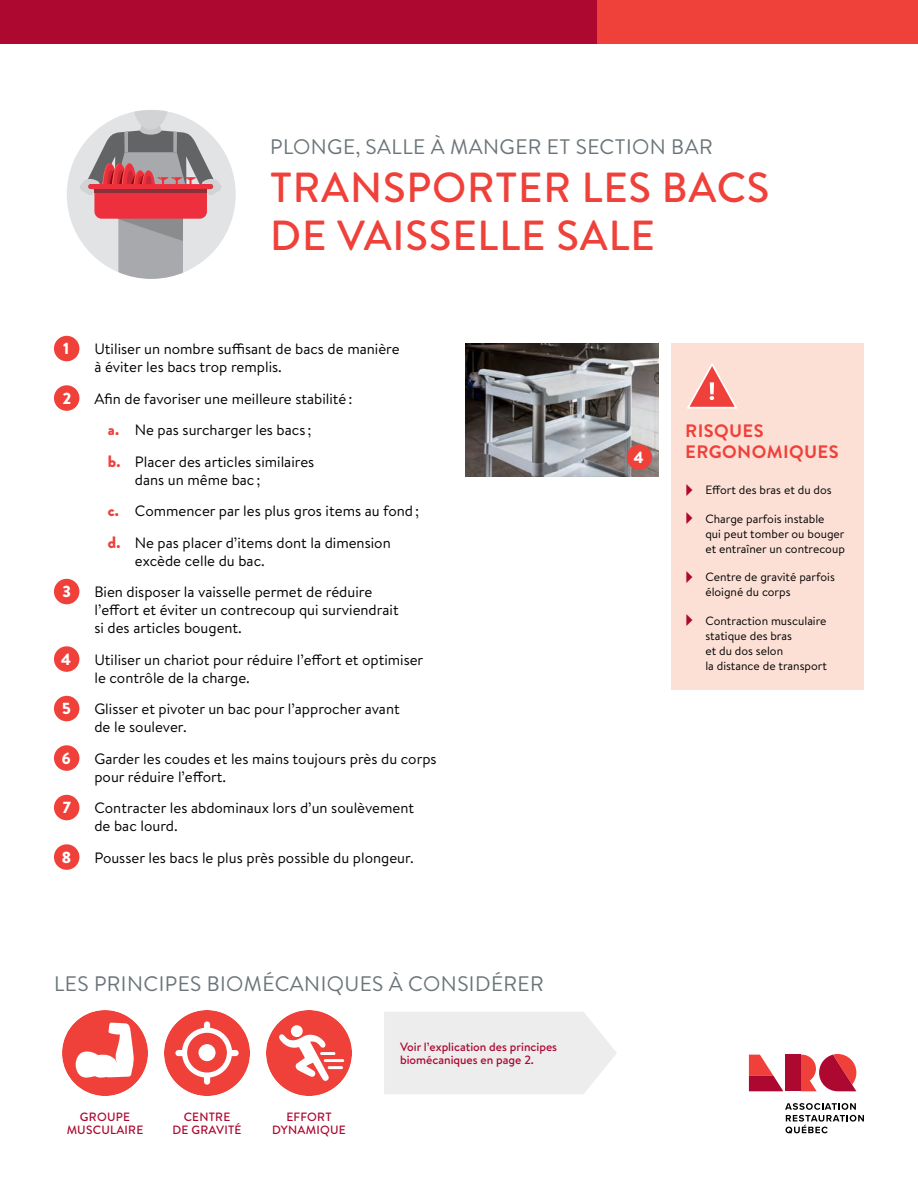
<style>
.page{position:relative;width:918px;height:1188px;background:#fff}
.page>*{position:absolute;margin:0;border:0;box-sizing:border-box;transform-origin:0 0}
.t1{font:500 42px/48px "Brandon Text";letter-spacing:.02em;color:#ef413a}
.t2{font:21px "Brandon Text";letter-spacing:.02em;color:#6b7579}
.t3{font:700 18px/21px "Brandon Grotesque";letter-spacing:.02em;color:#ef413a}
.t4{font:900 16.5px "Brandon Grotesque";color:#fff}
.t5{font:15px/18px "Brandon Text";color:#000}
.t6{font:12px/15px "Brandon Text";color:#000}
.t7{font:500 12px/13.4px "Brandon Text";color:#ad0830}
.t8{font:500 12px/13.4px "Brandon Text";letter-spacing:.02em;color:#ad0830;text-align:center}
.s1{font-family:"Brandon Grotesque";font-weight:900;font-size:16.5px;color:#ef413a}
</style>
<div class="page">
<img style="left:466px;top:344px;width:192px;height:132px">
<svg style="left:62px;top:1010px;width:86px;height:86px"></svg>
<div style="left:164px;top:1010px;width:86px;height:86px;background:#ef413a;border-radius:50%"></div>
<svg style="left:175px;top:1021px;width:64px;height:64px"></svg>
<div style="left:199px;top:1044px;width:17px;height:17px;background:#fff;border-radius:50%"></div>
<div style="left:266px;top:1010px;width:86px;height:86px;background:#ef413a;border-radius:50%"></div>
<svg style="left:279px;top:1025px;width:51px;height:56px"></svg>
<hr style="left:320px;top:1052px;width:15px;height:3px;background:#fff">
<hr style="left:328px;top:1066px;width:15px;height:3px;background:#fff">
<hr style="left:324px;top:1059px;width:20px;height:3px;background:#fff">
<div style="left:54px;top:336px;width:25px;height:25px;background:#ef413a;border-radius:50%"></div>
<div style="left:54px;top:385px;width:25px;height:26px;background:#ef413a;border-radius:50%"></div>
<div style="left:54px;top:579px;width:25px;height:25px;background:#ef413a;border-radius:50%"></div>
<div style="left:54px;top:646px;width:25px;height:26px;background:#ef413a;border-radius:50%"></div>
<div style="left:54px;top:696px;width:25px;height:25px;background:#ef413a;border-radius:50%"></div>
<div style="left:54px;top:745px;width:25px;height:26px;background:#ef413a;border-radius:50%"></div>
<div style="left:54px;top:795px;width:25px;height:25px;background:#ef413a;border-radius:50%"></div>
<div style="left:54px;top:844px;width:25px;height:26px;background:#ef413a;border-radius:50%"></div>
<div style="left:672px;top:344px;width:192px;height:346px;background:#fce0d6"></div>
<div style="left:384px;top:1012px;width:232px;height:82px;background:#ededee"></div>
<div style="left:627px;top:445px;width:25px;height:25px;background:#ef413a;border-radius:50%"></div>
<div style="left:67px;top:110px;width:169px;height:169px;background:#e2e3e4;border-radius:50%"></div>
<div style="left:118px;top:197px;width:65px;height:82px;background:#a7a9ac"></div>
<svg style="left:80px;top:110px;width:142px;height:131px"></svg>
<hr style="left:94px;top:189px;width:113px;height:3px;background:#893038">
<svg style="left:687px;top:363px;width:50px;height:46px"></svg>
<div style="left:0;top:0;width:597px;height:44px;background:#ad0830"></div>
<div style="left:597px;top:0;width:321px;height:44px;background:#ef413a"></div>
<svg style="left:785px;top:1103px;width:79px;height:31px"></svg>
<svg style="left:801px;top:1054px;width:55px;height:37px"></svg>
<div style="left:785px;top:1055px;width:16px;height:36px;background:#ad0830"></div>
<svg style="left:749px;top:1055px;width:34px;height:36px"></svg>
<h2 class="t2" style="left:270px;top:132px;width:444px">PLONGE, SALLE À MANGER ET SECTION BAR</h2>
<h1 class="t1" style="left:270px;top:162px;width:501px">TRANSPORTER LES BACS<br>DE VAISSELLE SALE</h1>
<p class="t4" style="left:63px;top:337px;width:8px">1</p>
<p class="t4" style="left:63px;top:386px;width:10px">2</p>
<p class="t4" style="left:63px;top:580px;width:10px">3</p>
<p class="t4" style="left:61px;top:647px;width:11px">4</p>
<p class="t4" style="left:62px;top:697px;width:10px">5</p>
<p class="t4" style="left:62px;top:746px;width:10px">6</p>
<p class="t4" style="left:63px;top:796px;width:10px">7</p>
<p class="t4" style="left:62px;top:845px;width:11px">8</p>
<p class="t5" style="left:94px;top:340px;width:307px">Utiliser un nombre suffisant de bacs de manière à éviter les bacs trop remplis.</p>
<p class="t5" style="left:108px;top:382px;width:246px;line-height:31.5px;text-indent:-14px">Afin de favoriser une meilleure stabilité: <span class="s1">a.</span> Ne pas surcharger les bacs ;<br><span class="s1">b.</span> Placer des articles similaires</p>
<p class="t5" style="left:108px;top:463px;width:313px;line-height:31.5px;text-indent:27px">dans un même bac ;<br><span class="s1">c.</span> Commencer par les plus gros items au fond; <span class="s1">d.</span> Ne pas placer d’items dont la dimension</p>
<p class="t5" style="left:94px;top:544px;width:279px;line-height:31.5px;text-indent:40px">excède celle du bac.<br>Bien disposer la vaisselle permet de réduire</p>
<p class="t5" style="left:94px;top:601px;width:306px">l’effort et éviter un contrecoup qui surviendrait si des articles bougent.</p>
<p class="t5" style="left:94px;top:650px;width:330px">Utiliser un chariot pour réduire l’effort et optimiser le contrôle de la charge.</p>
<p class="t5" style="left:94px;top:700px;width:307px">Glisser et pivoter un bac pour l’approcher avant de le soulever.</p>
<p class="t5" style="left:94px;top:749px;width:344px">Garder les coudes et les mains toujours près du corps pour réduire l’effort.</p>
<p class="t5" style="left:94px;top:799px;width:321px">Contracter les abdominaux lors d’un soulèvement de bac lourd.</p>
<p class="t5" style="left:94px;top:848px;width:321px">Pousser les bacs le plus près possible du plongeur.</p>
<p class="t4" style="left:634px;top:446px;width:11px">4</p>
<p class="t3" style="left:685px;top:421px;width:155px">RISQUES<br>ERGONOMIQUES</p>
<p class="t6" style="left:705px;top:482px;width:128px">Effort des bras et du dos</p>
<p class="t6" style="left:705px;top:511px;width:141px">Charge parfois instable<br>qui peut tomber ou bouger et entraîner un contrecoup</p>
<p class="t6" style="left:705px;top:569px;width:131px">Centre de gravité parfois éloigné du corps</p>
<p class="t6" style="left:705px;top:613px;width:123px">Contraction musculaire statique des bras<br>et du dos selon<br>la distance de transport</p>
<h2 class="t2" style="left:54px;top:969px;width:491px">LES PRINCIPES BIOMÉCANIQUES À CONSIDÉRER</h2>
<p class="t8" style="left:67px;top:1110px;width:78px">GROUPE<br>MUSCULAIRE</p>
<p class="t8" style="left:172px;top:1110px;width:71px">CENTRE<br>DE GRAVITÉ</p>
<p class="t8" style="left:272px;top:1110px;width:75px">EFFORT<br>DYNAMIQUE</p>
<p class="t7" style="left:400px;top:1040px;width:159px">Voir l’explication des principes biomécaniques en page 2.</p>
</div>
